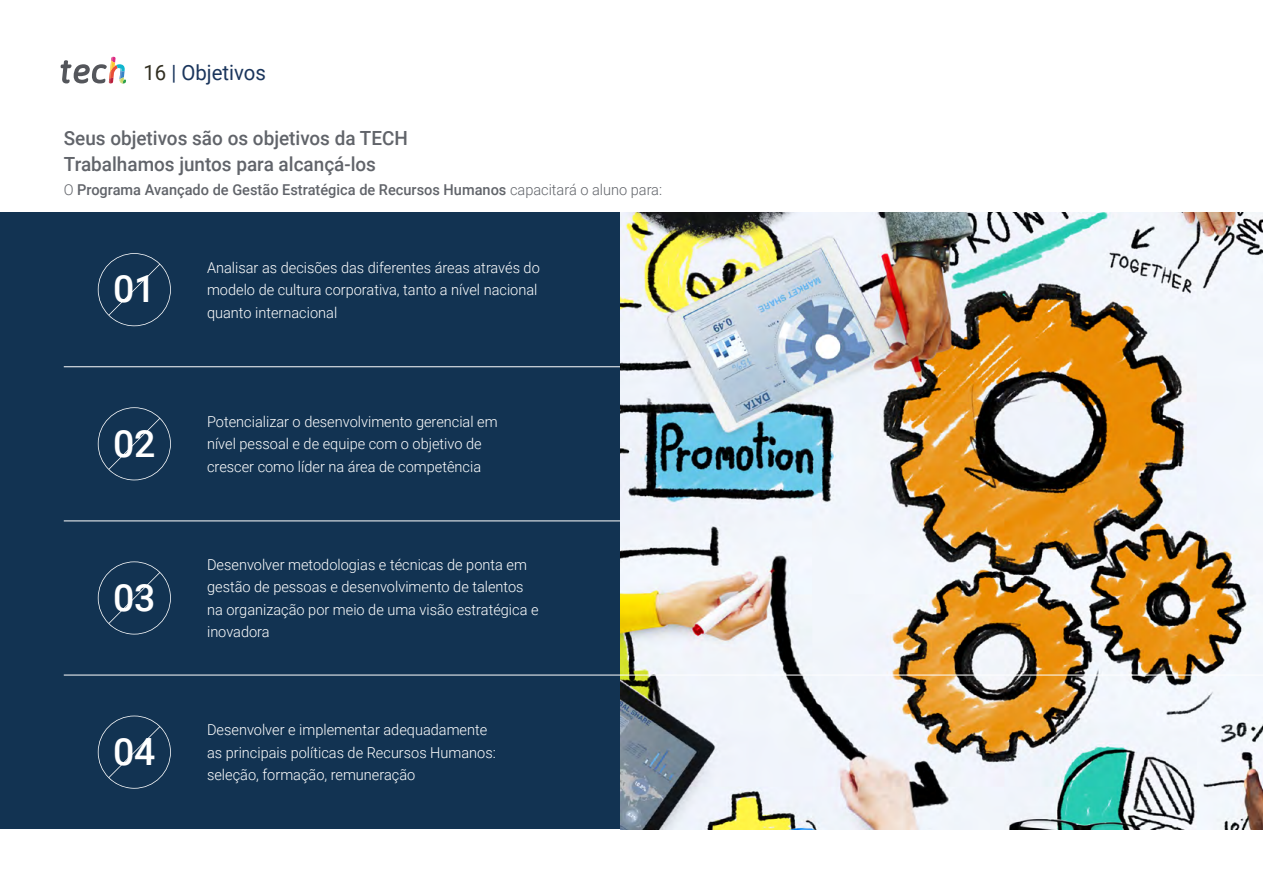
<style>
.page{position:relative;width:1263px;height:893px;background:#fff}
.page>*{position:absolute;margin:0;border:0;box-sizing:border-box;transform-origin:0 0}
.t1{font:500 37.5px "Roboto";color:#fff}
.t2{font:21px "Roboto";color:#1a355c}
.t3{font:500 19.5px/25.5px "Roboto";color:#61646a}
.t4{font:300 15px/22.5px "Roboto";color:#fff}
.t5{font:500 15px "Roboto";color:#61646a}
.s1{color:#312e20}
.s2{font-weight:300}
</style>
<div class="page">
<div style="left:0;top:213px;width:621px;height:616px;background:#123352"></div>
<svg style="left:98px;top:253px;width:73px;height:73px"></svg>
<svg style="left:98px;top:561px;width:73px;height:73px"></svg>
<svg style="left:98px;top:407px;width:73px;height:73px"></svg>
<svg style="left:98px;top:716px;width:73px;height:73px"></svg>
<svg style="left:61px;top:57px;width:65px;height:27px"></svg>
<hr style="left:64px;top:366px;width:1199px;height:1px;background:#fff">
<hr style="left:64px;top:521px;width:1199px;height:1px;background:#fff">
<img style="left:621px;top:213px;width:642px;height:616px">
<hr style="left:64px;top:675px;width:1199px;height:1px;background:#fff">
<h2 class="t2" style="left:144px;top:57px;width:124px"><span class="s1">16</span> | Objetivos</h2>
<h3 class="t3" style="left:64px;top:125px;width:345px">Seus objetivos são os objetivos da TECH<br>Trabalhamos juntos para alcançá-los</h3>
<p class="t5" style="left:64px;top:179px;width:600px"><span class="s2">O</span> Programa Avançado de Gestão Estratégica de Recursos Humanos <span class="s2">capacitará o aluno para:</span></p>
<h1 class="t1" style="left:113px;top:263px;width:44px">01</h1>
<h1 class="t1" style="left:113px;top:417px;width:44px">02</h1>
<h1 class="t1" style="left:113px;top:571px;width:44px">03</h1>
<h1 class="t1" style="left:113px;top:725px;width:44px">04</h1>
<p class="t4" style="left:207px;top:256px;width:334px">Analisar as decisões das diferentes áreas através do modelo de cultura corporativa, tanto a nível nacional quanto internacional</p>
<p class="t4" style="left:207px;top:410px;width:292px">Potencializar o desenvolvimento gerencial em nível pessoal e de equipe com o objetivo de crescer como líder na área de competência</p>
<p class="t4" style="left:207px;top:553px;width:333px">Desenvolver metodologias e técnicas de ponta em gestão de pessoas e desenvolvimento de talentos na organização por meio de uma visão estratégica e inovadora</p>
<p class="t4" style="left:207px;top:718px;width:290px">Desenvolver e implementar adequadamente as principais políticas de Recursos Humanos: seleção, formação, remuneração</p>
</div>
